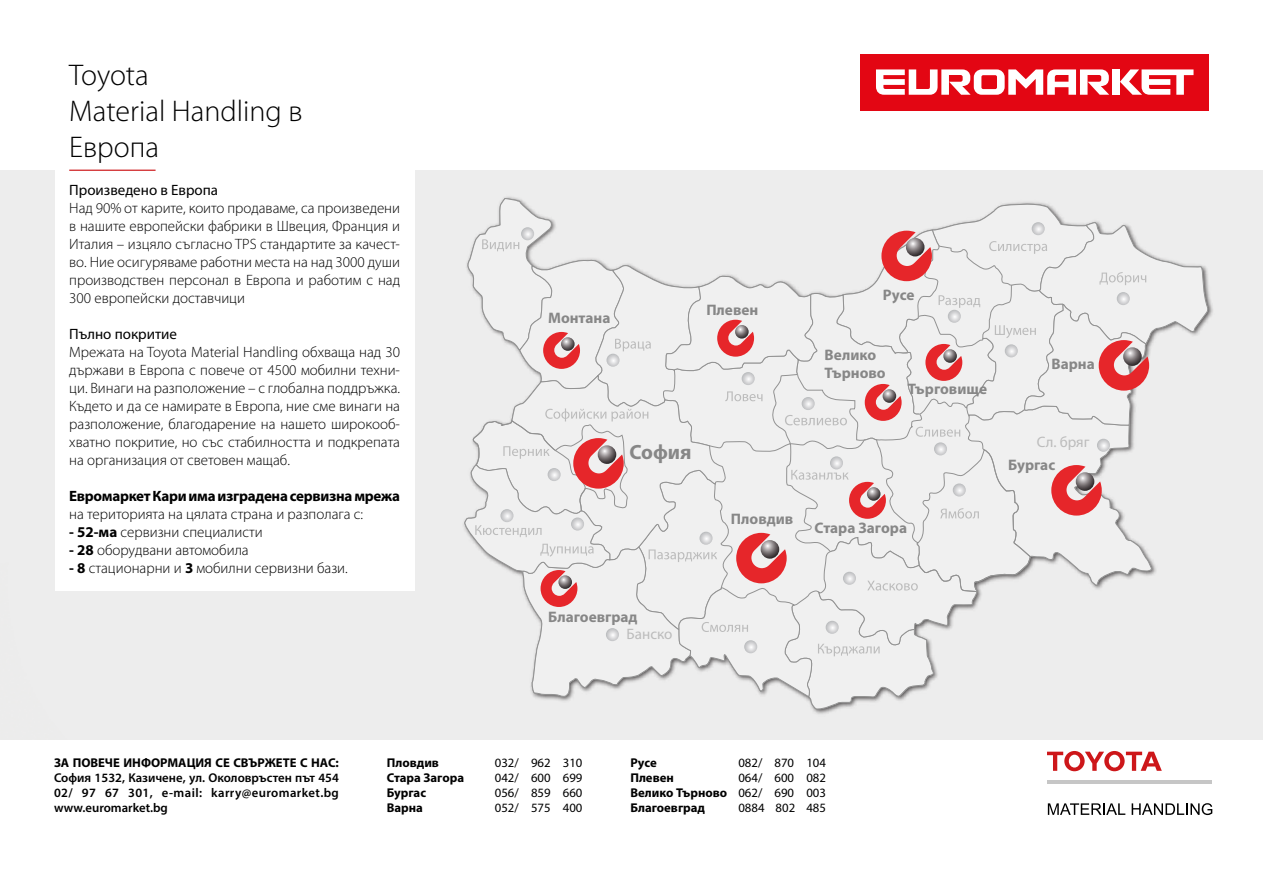
<style>
.page{position:relative;width:1263px;height:893px;background:#fff}
.page>*{position:absolute;margin:0;border:0;box-sizing:border-box;transform-origin:0 0}
.t1{font:300 30px/36px "Myriad Pro";color:#000}
.t2{font:700 20.7px "Myriad Pro";color:#878787}
.t3{font:700 15.3px/18.3px "Myriad Pro";color:#878787}
.t4{font:15.15px "Myriad Pro";color:#bcbcbc}
.t5{font:300 15px/18px "Myriad Pro";color:#000;text-align:justify}
.t6{font:700 15px "Myriad Pro";letter-spacing:-.02em;color:#000}
.t7{font:15px "Myriad Pro";color:#000}
.t8{font:700 12.75px/15px "Myriad Pro";color:#000;text-align:justify}
.t9{font:600 12.75px/15px "Myriad Pro";letter-spacing:.025em;color:#000;text-align:justify}
.t10{font:12.75px "Myriad Pro";color:#000}
.s1{font-weight:700}
.s2{font-weight:400}
</style>
<div class="page">
<div style="left:860px;top:54px;width:349px;height:56px;background:#e30613"></div>
<div style="left:1112px;top:69px;width:8px;height:26px;background:#fff"></div>
<svg style="left:1120px;top:69px;width:73px;height:26px"></svg>
<svg style="left:876px;top:69px;width:233px;height:26px"></svg>
<div style="left:460px;top:194px;width:755px;height:523px;background:#ededed"></div>
<svg style="left:464px;top:198px;width:744px;height:512px"></svg>
<hr style="left:69px;top:170px;width:87px;height:1px;background:#cd171a">
<svg style="left:1047px;top:751px;width:115px;height:20px"></svg>
<hr style="left:1047px;top:780px;width:165px;height:4px;background:#c6c6c6">
<svg style="left:1048px;top:803px;width:77px;height:12px"></svg>
<svg style="left:1132px;top:803px;width:80px;height:12px"></svg>
<h1 class="t1" style="left:69px;top:58px;width:235px">Toyota<br>Material Handling в<br>Европа</h1>
<p class="t7" style="left:69px;top:181px;width:150px">Произведено в Европа</p>
<p class="t5" style="left:69px;top:199px;width:332px">Над 90% от карите, които продаваме, са произведени в нашите европейски фабрики в Швеция, Франция и Италия – изцяло съгласно TPS стандартите за качест&shy;во. Ние осигуряваме работни места на над 3000 души производствен персонал в Европа и работим с над 300 европейски доставчици</p>
<p class="t7" style="left:69px;top:325px;width:109px">Пълно покритие</p>
<p class="t5" style="left:69px;top:343px;width:332px">Мрежата на Toyota Material Handling обхваща над 30 държави в Европа с повече от 4500 мобилни техни&shy;ци. Винаги на разположение – с глобална поддръжка.<br>Където и да се намирате в Европа, ние сме винаги на разположение, благодарение на нашето широкооб&shy;хватно покритие, но със стабилността и подкрепата на организация от световен мащаб.</p>
<p class="t6" style="left:69px;top:486px;width:332px">Евромаркет Кари има изградена сервизна мрежа</p>
<p class="t5" style="left:69px;top:505px;width:295px">на територията на цялата страна и разполага с:</p>
<p class="t5" style="left:69px;top:523px;width:195px"><span class="s1">- 52-ма</span> сервизни специалисти</p>
<p class="t5" style="left:69px;top:541px;width:181px"><span class="s1">- 28</span> оборудвани автомобила</p>
<p class="t5" style="left:69px;top:559px;width:280px"><span class="s1">- 8</span> стационарни и <span class="s1">3</span> мобилни сервизни бази.</p>
<p class="t3" style="left:548px;top:308px;width:64px">Монтана</p>
<p class="t3" style="left:706px;top:301px;width:53px">Плевен</p>
<h2 class="t2" style="left:629px;top:438px;width:64px">София</h2>
<p class="t3" style="left:731px;top:509px;width:64px">Пловдив</p>
<p class="t3" style="left:883px;top:285px;width:33px">Русе</p>
<p class="t3" style="left:824px;top:345px;width:63px">Велико<br>Търново</p>
<p class="t3" style="left:908px;top:379px;width:81px">Търговище</p>
<p class="t3" style="left:815px;top:518px;width:94px">Стара Загора</p>
<p class="t3" style="left:1051px;top:354px;width:45px">Варна</p>
<p class="t4" style="left:1037px;top:432px;width:54px">Сл. бряг</p>
<p class="t3" style="left:1008px;top:456px;width:48px">Бургас</p>
<p class="t3" style="left:548px;top:607px;width:91px">Благоевград</p>
<p class="t4" style="left:626px;top:625px;width:47px">Банско</p>
<p class="t8" style="left:54px;top:755px;width:286px">ЗА ПОВЕЧЕ ИНФОРМАЦИЯ СЕ СВЪРЖЕТЕ С НАС:</p>
<p class="t9" style="left:54px;top:770px;width:286px">София 1532, Казичене, ул. Околовръстен път 454<br>02/ 97 67 301, e-mail: karry@euromarket.bg www.euromarket.bg</p>
<p class="t8" style="left:387px;top:755px;width:54px">Пловдив</p>
<p class="t10" style="left:495px;top:755px;width:89px">032/ 962 310</p>
<p class="t8" style="left:387px;top:770px;width:79px">Стара Загора</p>
<p class="t10" style="left:495px;top:770px;width:89px">042/ 600 699</p>
<p class="t8" style="left:387px;top:785px;width:41px">Бургас</p>
<p class="t10" style="left:495px;top:785px;width:89px">056/ 859 660</p>
<p class="t8" style="left:387px;top:800px;width:38px">Варна</p>
<p class="t10" style="left:495px;top:800px;width:89px">052/ 575 400</p>
<p class="t8" style="left:630px;top:755px;width:28px">Русе</p>
<p class="t10" style="left:738px;top:755px;width:89px">082/ 870 104</p>
<p class="t8" style="left:630px;top:770px;width:45px">Плевен</p>
<p class="t8" style="left:630px;top:770px;width:197px;text-indent:108px"><span class="s2">064/ 600 082<br></span>Велико Търново <span class="s2">062/ 690 003<br></span>Благоевград</p>
<p class="t10" style="left:738px;top:800px;width:89px">0884 802 485</p>
</div>
